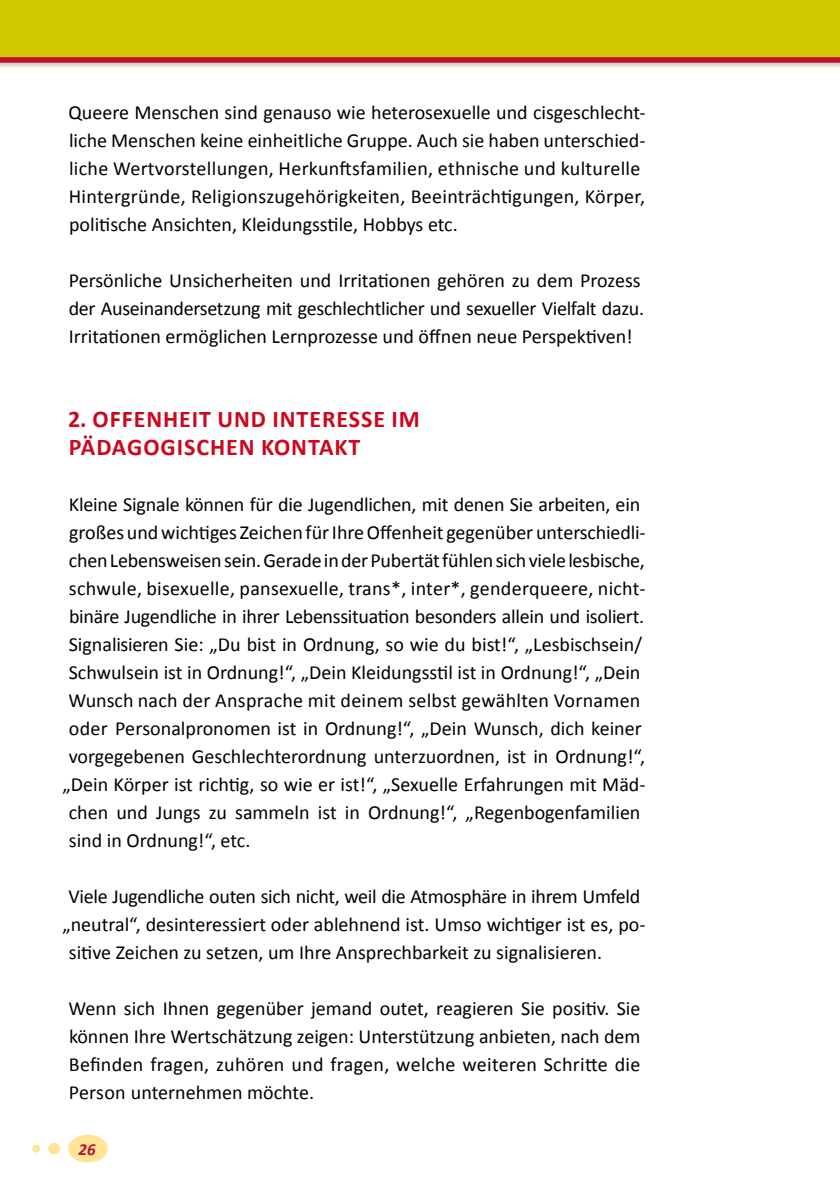
<style>
.page{position:relative;width:840px;height:1191px;background:#fff}
.page>*{position:absolute;margin:0;border:0;box-sizing:border-box;transform-origin:0 0}
.t1{font:700 24px/28px "Calibri";letter-spacing:.04em;color:#cd071e}
.t2{font:20px/28px "Calibri";color:#000}
.t3{font:italic 700 16.8px "Calibri";color:#bd1034}
</style>
<div class="page">
<div style="left:0;top:0;width:839px;height:69px;background:#545d0c;opacity:.3"></div>
<svg style="left:0;top:0;width:839px;height:63px;background:#d0b805"></svg>
<div style="left:68px;top:1134px;width:40px;height:28px;background:#ffe595;border-radius:50%"></div>
<div style="left:48px;top:1142px;width:12px;height:12px;background:#ffe595;border-radius:50%"></div>
<div style="left:32px;top:1144px;width:8px;height:8px;background:#ffe595;border-radius:50%"></div>
<p class="t2" style="left:68px;top:97px;width:578px">Queere Menschen sind genauso wie heterosexuelle und cisgeschlecht&shy;liche Menschen keine einheitliche Gruppe. Auch sie haben unterschied&shy;liche Wertvorstellungen, Herkunftsfamilien, ethnische und kulturelle Hintergründe, Religionszugehörigkeiten, Beeinträchtigungen, Körper, politische Ansichten, Kleidungsstile, Hobbys etc.</p>
<p class="t2" style="left:69px;top:265px;width:576px">Persönliche Unsicherheiten und Irritationen gehören zu dem Prozess der Auseinandersetzung mit geschlechtlicher und sexueller Vielfalt dazu.<br>Irritationen ermöglichen Lernprozesse und öffnen neue Perspektiven!</p>
<p class="t1" style="left:68px;top:404px;width:353px">2. OFFENHEIT UND INTERESSE IM<br>PÄDAGOGISCHEN KONTAKT</p>
<p class="t2" style="left:69px;top:489px;width:572px">Kleine Signale können für die Jugendlichen, mit denen Sie arbeiten, ein</p>
<p class="t2" style="left:69px;top:517px;width:577px">großes und wichtiges Zeichen für Ihre Offenheit gegenüber unterschiedli-</p>
<p class="t2" style="left:69px;top:545px;width:577px">chen Lebensweisen sein. Gerade in der Pubertät fühlen sich viele lesbische,</p>
<p class="t2" style="left:69px;top:573px;width:577px">schwule, bisexuelle, pansexuelle, trans*, inter*, genderqueere, nicht-</p>
<p class="t2" style="left:69px;top:601px;width:576px">binäre Jugendliche in ihrer Lebenssituation besonders allein und isoliert.</p>
<p class="t2" style="left:69px;top:629px;width:574px">Signalisieren Sie: „Du bist in Ordnung, so wie du bist!“, „Lesbischsein/</p>
<p class="t2" style="left:69px;top:657px;width:573px">Schwulsein ist in Ordnung!“, „Dein Kleidungsstil ist in Ordnung!“, „Dein</p>
<p class="t2" style="left:68px;top:685px;width:573px">Wunsch nach der Ansprache mit deinem selbst gewählten Vornamen</p>
<p class="t2" style="left:69px;top:713px;width:574px">oder Personalpronomen ist in Ordnung!“, „Dein Wunsch, dich keiner</p>
<p class="t2" style="left:69px;top:741px;width:577px">vorgegebenen Geschlechterordnung unterzuordnen, ist in Ordnung!“,</p>
<p class="t2" style="left:62px;top:769px;width:584px">„Dein Körper ist richtig, so wie er ist!“, „Sexuelle Erfahrungen mit Mäd-</p>
<p class="t2" style="left:69px;top:797px;width:573px">chen und Jungs zu sammeln ist in Ordnung!“, „Regenbogenfamilien</p>
<p class="t2" style="left:69px;top:825px;width:183px">sind in Ordnung!“, etc.</p>
<p class="t2" style="left:68px;top:881px;width:573px">Viele Jugendliche outen sich nicht, weil die Atmosphäre in ihrem Umfeld</p>
<p class="t2" style="left:62px;top:909px;width:584px">„neutral“, desinteressiert oder ablehnend ist. Umso wichtiger ist es, po-</p>
<p class="t2" style="left:69px;top:937px;width:534px">sitive Zeichen zu setzen, um Ihre Ansprechbarkeit zu signalisieren.</p>
<p class="t2" style="left:68px;top:993px;width:573px;text-align:justify">Wenn sich Ihnen gegenüber jemand outet, reagieren Sie positiv. Sie können Ihre Wertschätzung zeigen: Unterstützung anbieten, nach dem Befinden fragen, zuhören und fragen, welche weiteren Schritte die Person unternehmen möchte.</p>
<p class="t3" style="left:79px;top:1139px;width:19px">26</p>
</div>
